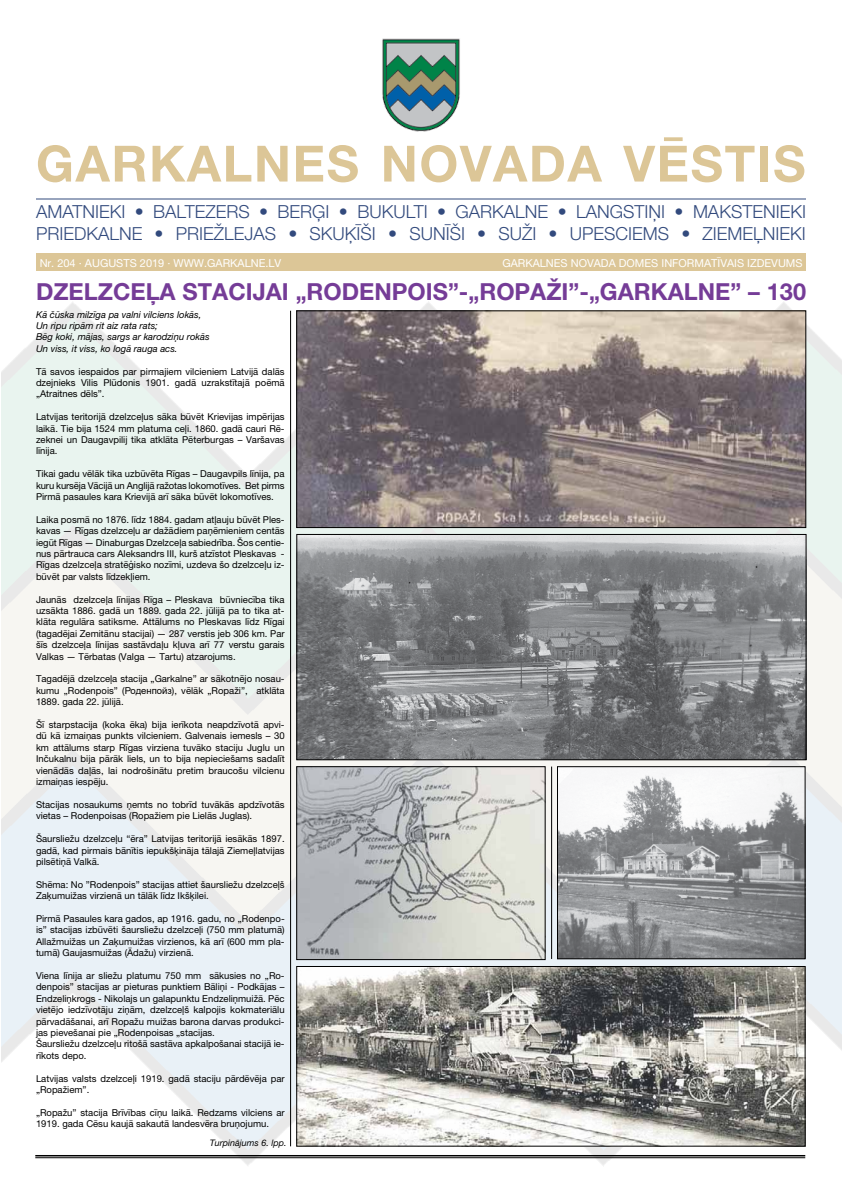
<style>
.page{position:relative;width:842px;height:1191px;background:#fff}
.page>*{position:absolute;margin:0;border:0;box-sizing:border-box;transform-origin:0 0}
.t1{font:700 50px "Helvetica Neue LT Pro";letter-spacing:.03em;color:#dcc697}
.t2{font:700 23.5px "Helvetica Neue LT Pro";color:#753c97}
.t3{font:300 18px/21.6px "Helvetica Neue LT Pro";color:#324a7d}
.t4{font:11px "Helvetica Neue LT Pro";color:#fff}
.t5{font:700 11px "Raleway";color:#fff}
.t6{font:9.5px/11.4px "Helvetica Neue LT Pro";color:#000;text-align:justify}
.t7{font:italic 9.5px/11.4px "Helvetica Neue LT Pro";color:#000}
.t8{font:italic 9px "Helvetica Neue LT Pro";color:#000}
.s1{font-family:"Arial"}
</style>
<div class="page">
<img style="left:2px;top:302px;width:840px;height:864px">
<img style="left:382px;top:38px;width:78px;height:93px">
<hr style="left:35px;top:1155px;width:770px;height:1px;background:#000">
<hr style="left:35px;top:1157px;width:770px;height:1px;background:#000">
<hr style="left:36px;top:199px;width:770px;height:1px;background:#324a7d">
<div style="left:36px;top:254px;width:770px;height:17px;background:#dcc697"></div>
<img style="left:299px;top:313px;width:505px;height:213px">
<div style="left:297px;top:311px;width:509px;height:217px;border:1px solid #000"></div>
<img style="left:559px;top:768px;width:244px;height:189px">
<div style="left:557px;top:766px;width:248px;height:193px;border:1px solid #000"></div>
<img style="left:299px;top:768px;width:244px;height:189px">
<img style="left:299px;top:536px;width:505px;height:222px">
<div style="left:297px;top:534px;width:509px;height:226px;border:1px solid #000"></div>
<img style="left:299px;top:968px;width:504px;height:176px">
<div style="left:297px;top:966px;width:508px;height:180px;border:1px solid #000"></div>
<hr style="left:290px;top:311px;width:1px;height:835px;background:#000">
<hr style="left:551px;top:766px;width:1px;height:193px;background:#000">
<h1 class="t1" style="left:36px;top:133px;width:771px">GARKALNES NOVADA VĒSTIS</h1>
<h3 class="t3" style="left:36px;top:201px;width:771px">AMATNIEKI • BALTEZERS • BERĢI • BUKULTI • GARKALNE • LANGSTIŅI • MAKSTENIEKI<br>PRIEDKALNE • PRIEŽLEJAS • SKUĶĪŠI • SUNĪŠI • SUŽI • UPESCIEMS • ZIEMEĻNIEKI</h3>
<p class="t4" style="left:40px;top:256px;width:243px">Nr. 204 · AUGUSTS 2019 · www.garkaln e.lv</p>
<p class="t4" style="left:502px;top:256px;width:302px">GARKALNES NOVADA DOMES INFORMATĪVAIS IZDEVUMS</p>
<h2 class="t2" style="left:36px;top:277px;width:163px">DZELZCEĻA STA</h2>
<h2 class="t2" style="left:228px;top:277px;width:113px">CIJAI „RODEN</h2>
<h2 class="t2" style="left:392px;top:277px;width:243px">POIS”-„ROPAŽI”-„GARKALNE</h2>
<h2 class="t2" style="left:730px;top:277px;width:77px">” – 130</h2>
<p class="t7" style="left:36px;top:308px;width:175px">Kā čūska milzīga pa valni vilciens lokās, Un ripu ripām rit aiz rata rats;<br>Bēg koki, mājas, sargs ar karodziņu rokās Un viss, it viss, ko logā rauga acs.</p>
<p class="t6" style="left:36px;top:365px;width:250px">Tā savos iespaidos par pirmajiem vilcieniem Latvijā dalās dzejnieks Vilis Plūdonis 1901. gadā uzrakstītajā poēmā „Atraitnes dēls”.</p>
<p class="t6" style="left:36px;top:411px;width:250px">Latvijas teritorijā dzelzceļus sāka būvēt Krievijas impērijas laikā. Tie bija 1524 mm platuma ceļi. 1860. gadā cauri Rē&shy;zeknei un Daugavpilij tika atklāta Pēterburgas – Varšavas līnija.</p>
<p class="t6" style="left:36px;top:468px;width:250px">Tikai gadu vēlāk tika uzbūvēta Rīgas – Daugavpils līnija, pa kuru kursēja Vācijā un Anglijā ražotas lokomotīves. Bet pirms Pirmā pasaules kara Krievijā arī sāka būvēt lokomotīves.</p>
<p class="t6" style="left:36px;top:513px;width:250px">Laika posmā no 1876. līdz 1884. gadam atļauju būvēt Ples&shy;kavas — Rīgas dzelzceļu ar dažādiem paņēmieniem centās iegūt Rīgas — Dinaburgas Dzelzceļa sabiedrība. Šos centie&shy;nus pārtrauca cars Aleksandrs III, kurš atzīstot Pleskavas - Rīgas dzelzceļa stratēģisko nozīmi, uzdeva šo dzelzceļu iz&shy;būvēt par valsts līdzekļiem.</p>
<p class="t6" style="left:36px;top:593px;width:250px">Jaunās dzelzceļa līnijas Rīga – Pleskava būvniecība tika uzsākta 1886. gadā un 1889. gada 22. jūlijā pa to tika at&shy;klāta regulāra satiksme. Attālums no Pleskavas līdz Rīgai (tagadējai Zemitānu stacijai) — 287 verstis jeb 306 km. Par šīs dzelzceļa līnijas sastāvdaļu kļuva arī 77 verstu garais Valkas — Tērbatas (Valga — Tartu) atzarojums.</p>
<p class="t6" style="left:36px;top:673px;width:250px">Tagadējā dzelzceļa stacija „Garkalne” ar sākotnējo nosau&shy;kumu „Rodenpois” (<span class="s1">Роденпойз</span>), vēlāk „Ropaži”, atklāta 1889. gada 22. jūlijā.</p>
<p class="t6" style="left:36px;top:719px;width:250px">Šī starpstacija (koka ēka) bija ierīkota neapdzīvotā apvi&shy;dū kā izmaiņas punkts vilcieniem. Galvenais iemesls – 30 km attālums starp Rīgas virziena tuvāko staciju Juglu un Inčukalnu bija pārāk liels, un to bija nepieciešams sadalīt vienādās daļās, lai nodrošinātu pretim braucošu vilcienu izmaiņas iespēju.</p>
<p class="t6" style="left:36px;top:798px;width:250px">Stacijas nosaukums ņemts no tobrīd tuvākās apdzīvotās vietas – Rodenpoisas (Ropažiem pie Lielās Juglas).</p>
<p class="t6" style="left:36px;top:833px;width:250px">Šaursliežu dzelzceļu “ēra” Latvijas teritorijā iesākās 1897. gadā, kad pirmais bānītis iepukšķināja tālajā Ziemeļlatvijas pilsētiņā Valkā.</p>
<p class="t6" style="left:36px;top:878px;width:250px">Shēma: No ”Rodenpois” stacijas attiet šaursliežu dzelzceļš<br>Zaķumuižas virzienā un tālāk līdz Ikšķilei.</p>
<p class="t6" style="left:36px;top:912px;width:250px">Pirmā Pasaules kara gados, ap 1916. gadu, no „Rodenpo&shy;is” stacijas izbūvēti šaursliežu dzelzceļi (750 mm platumā)<br>Allažmuižas un Zaķumuižas virzienos, kā arī (600 mm pla&shy;tumā) Gaujasmuižas (Ādažu) virzienā.</p>
<p class="t6" style="left:36px;top:969px;width:250px;text-align:left">Viena līnija ar sliežu platumu 750 mm sākusies no „Ro&shy;denpois” stacijas ar pieturas punktiem Bāliņi - Podkājas – Endzeliņkrogs - Nikolajs un galapunktu Endzeliņmuižā. Pēc vietējo iedzīvotāju ziņām, dzelzceļš kalpojis kokmateriālu pārvadāšanai, arī Ropažu muižas barona darvas produkci&shy;jas pievešanai pie „Rodenpoisas „stacijas.<br>Šaursliežu dzelzceļu ritošā sastāva apkalpošanai stacijā ie&shy;rīkots depo.</p>
<p class="t6" style="left:36px;top:1072px;width:250px">Latvijas valsts dzelzceļi 1919. gadā staciju pārdēvēja par „Ropažiem”.</p>
<p class="t6" style="left:36px;top:1106px;width:250px">„Ropažu” stacija Brīvības cīņu laikā. Redzams vilciens ar<br>1919. gada Cēsu kaujā sakautā landesvēra bruņojumu.</p>
<p class="t8" style="left:210px;top:1137px;width:78px">Turpinājums 6. lpp.</p>
<p class="t5" style="left:525px;top:256px;width:9px">K</p>
<p class="t5" style="left:660px;top:256px;width:13px">IN</p>
<p class="t5" style="left:703px;top:256px;width:18px">ATĪ</p>
<p class="t5" style="left:770px;top:256px;width:9px">V</p>
</div>
